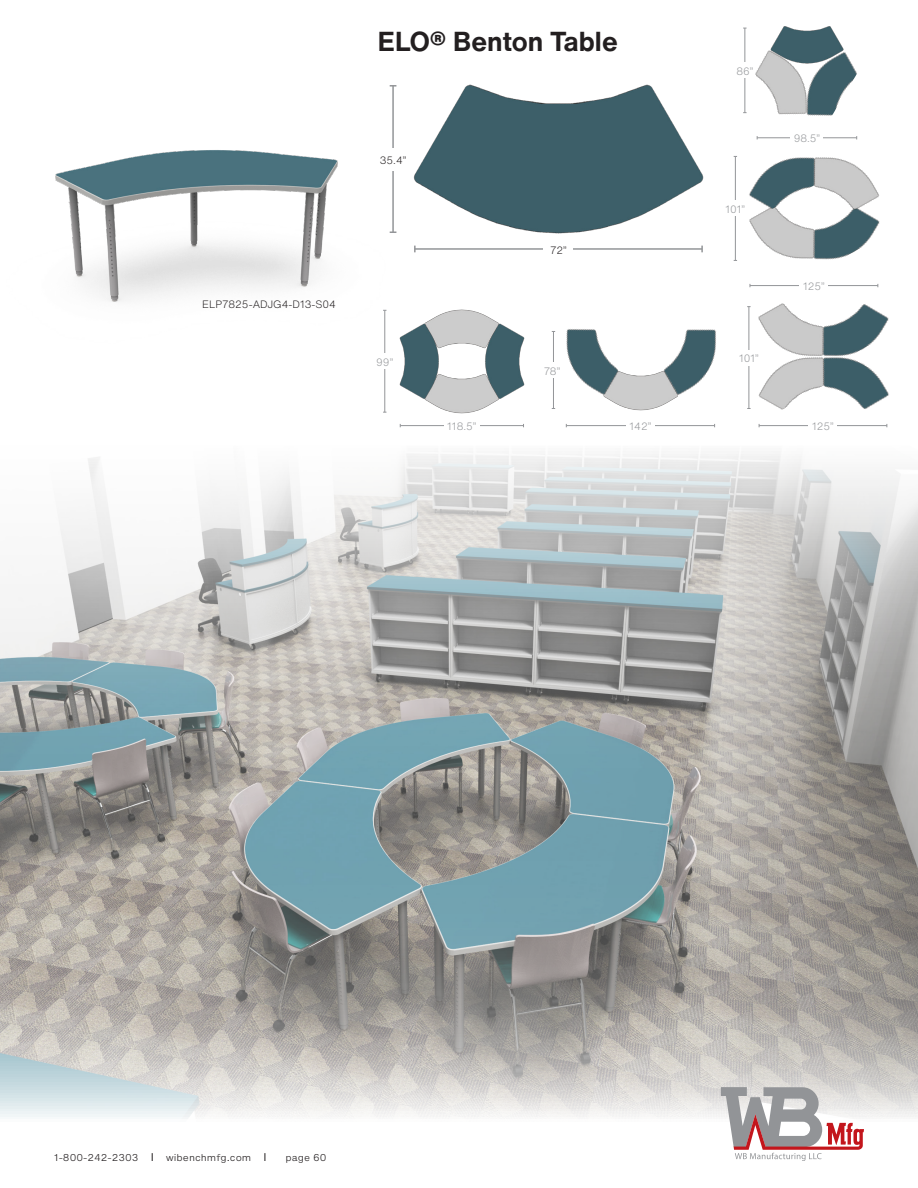
<style>
.page{position:relative;width:918px;height:1188px;background:#fff}
.page>*{position:absolute;margin:0;border:0;box-sizing:border-box;transform-origin:0 0}
.t1{font:700 27px "Helvetica Now Text";color:#231f20}
.t2{font:300 10.5px "Helvetica Now Text";color:#939598}
.t3{font:300 10.5px "Helvetica Now Text";color:#231f20}
.t4{font:300 9px "Helvetica Now Micro";color:#231f20}
</style>
<div class="page">
<img style="left:55px;top:150px;width:332px;height:235px">
<img style="left:0;top:454px;width:918px;height:665px">
<img style="left:631px;top:375px;width:19px;height:36px">
<img style="left:551px;top:329px;width:80px;height:81px">
<img style="left:650px;top:329px;width:66px;height:81px">
<img style="left:747px;top:303px;width:53px;height:34px">
<img style="left:800px;top:304px;width:89px;height:34px">
<img style="left:748px;top:337px;width:95px;height:73px">
<img style="left:800px;top:338px;width:89px;height:72px">
<img style="left:439px;top:374px;width:46px;height:40px">
<img style="left:435px;top:309px;width:53px;height:40px">
<img style="left:399px;top:317px;width:40px;height:91px">
<img style="left:485px;top:317px;width:40px;height:91px">
<img style="left:824px;top:61px;width:33px;height:55px">
<img style="left:743px;top:34px;width:81px;height:82px">
<img style="left:749px;top:219px;width:42px;height:39px">
<img style="left:791px;top:221px;width:89px;height:39px">
<img style="left:836px;top:137px;width:43px;height:84px">
<img style="left:749px;top:138px;width:87px;height:81px">
<img style="left:373px;top:84px;width:362px;height:196px">
<img style="left:759px;top:27px;width:91px;height:47px">
<svg style="left:721px;top:1087px;width:143px;height:74px"></svg>
<hr style="left:553px;top:331px;width:1px;height:77px;background:#939598">
<div style="left:544px;top:362px;width:16px;height:16px;background:#fff"></div>
<hr style="left:566px;top:425px;width:149px;height:1px;background:#939598">
<div style="left:626px;top:421px;width:29px;height:9px;background:#fff"></div>
<hr style="left:749px;top:307px;width:1px;height:101px;background:#939598">
<div style="left:739px;top:350px;width:20px;height:15px;background:#fff"></div>
<hr style="left:759px;top:425px;width:128px;height:1px;background:#939598">
<div style="left:809px;top:421px;width:28px;height:9px;background:#fff"></div>
<hr style="left:384px;top:310px;width:1px;height:102px;background:#939598">
<div style="left:376px;top:353px;width:17px;height:16px;background:#fff"></div>
<hr style="left:400px;top:425px;width:124px;height:1px;background:#939598">
<div style="left:444px;top:421px;width:36px;height:9px;background:#fff"></div>
<hr style="left:744px;top:28px;width:1px;height:85px;background:#939598">
<div style="left:736px;top:63px;width:17px;height:15px;background:#fff"></div>
<hr style="left:757px;top:137px;width:100px;height:1px;background:#939598">
<div style="left:790px;top:133px;width:33px;height:9px;background:#fff"></div>
<hr style="left:735px;top:156px;width:1px;height:104px;background:#939598">
<div style="left:726px;top:201px;width:19px;height:15px;background:#fff"></div>
<hr style="left:750px;top:285px;width:128px;height:1px;background:#939598">
<div style="left:800px;top:281px;width:28px;height:9px;background:#fff"></div>
<hr style="left:415px;top:248px;width:287px;height:2px;background:#939598">
<div style="left:543px;top:244px;width:30px;height:10px;background:#fff"></div>
<hr style="left:392px;top:86px;width:2px;height:146px;background:#939598">
<div style="left:380px;top:148px;width:26px;height:22px;background:#fff"></div>
<p class="t1" style="left:378px;top:21px;width:241px">ELO® Benton Table</p>
<p class="t3" style="left:380px;top:152px;width:28px">35.4”</p>
<p class="t3" style="left:202px;top:297px;width:135px">ELP7825-ADJG4-D13-S04</p>
<p class="t2" style="left:376px;top:354px;width:19px">99”</p>
<p class="t2" style="left:447px;top:419px;width:31px">118.5”</p>
<p class="t3" style="left:550px;top:242px;width:18px">72”</p>
<p class="t2" style="left:544px;top:363px;width:18px">78”</p>
<p class="t2" style="left:630px;top:419px;width:23px">142”</p>
<p class="t2" style="left:736px;top:63px;width:19px">86”</p>
<p class="t2" style="left:726px;top:201px;width:21px">101”</p>
<p class="t2" style="left:739px;top:351px;width:21px">101”</p>
<p class="t2" style="left:794px;top:131px;width:28px">98.5”</p>
<p class="t2" style="left:803px;top:279px;width:23px">125”</p>
<p class="t2" style="left:812px;top:419px;width:23px">125”</p>
<p class="t4" style="left:54px;top:1151px;width:86px">1-800-242-2303</p>
<p class="t4" style="left:166px;top:1151px;width:87px">wibenchmfg.com</p>
<p class="t4" style="left:286px;top:1151px;width:43px">page 60</p>
</div>
